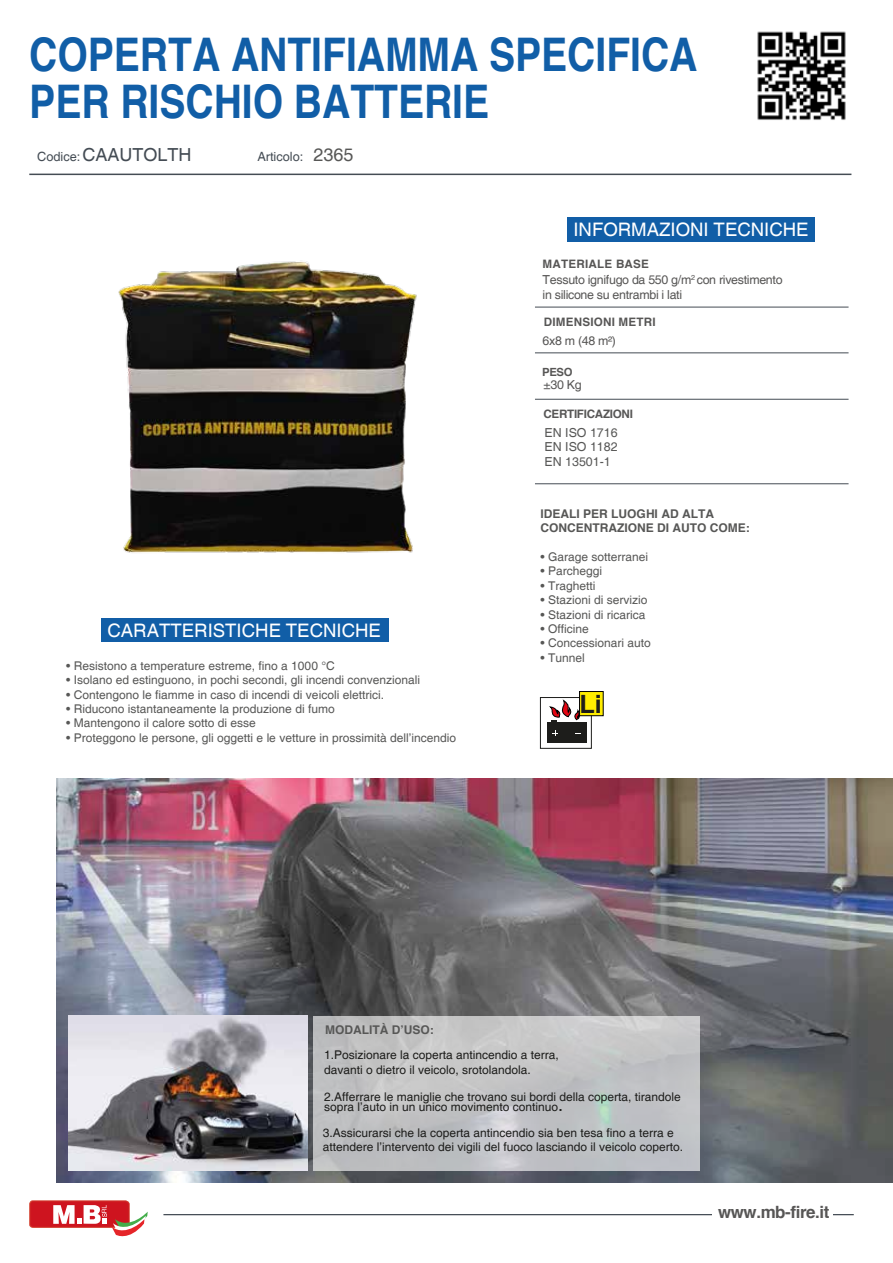
<style>
.page{position:relative;width:893px;height:1263px;background:#fff}
.page>*{position:absolute;margin:0;border:0;box-sizing:border-box;transform-origin:0 0}
.t1{font:700 46.35px/46.8px "Helvetica";color:#115ea7;scale:.84 1}
.t2{font:700 25.2px "Helvetica";color:#1d1d1b}
.t3{font:18.6px "Helvetica";color:#fff}
.t4{font:18px "Helvetica";color:#444c54}
.t5{font:18px "Helvetica";color:#575756}
.t6{font:700 16.95px "Helvetica";letter-spacing:-.025em;color:#575655}
.t7{font:12.75px "Helvetica";color:#444c54}
.t8{font:12.45px/14.9px "Helvetica";letter-spacing:-.025em;color:#575655}
.t9{font:12.45px/14.9px "Helvetica";color:#575756;text-align:justify}
.t10{font:12px "Helvetica";color:#575756}
.t11{font:12px/14.4px "Helvetica";color:#1d1d1b}
.t12{font:700 12px/14.4px "Helvetica";color:#575756}
.t13{font:700 11.7px "Helvetica";letter-spacing:.02em;color:#575655}
.t14{font:700 11.7px "Helvetica";letter-spacing:-.025em;color:#575655}
.t15{font:700 11.25px "Helvetica";color:#575655}
.s1{font-size:12.75px}
.s2{font-size:18px}
</style>
<div class="page">
<hr style="left:163px;top:1214px;width:691px;height:1px;background:#444c54">
<hr style="left:29px;top:174px;width:822px;height:1px;background:#444c54">
<div style="left:712px;top:1202px;width:121px;height:24px;background:#fff"></div>
<svg style="left:29px;top:1200px;width:119px;height:37px"></svg>
<hr style="left:535px;top:399px;width:313px;height:1px;background:#444c54">
<hr style="left:535px;top:483px;width:313px;height:1px;background:#444c54">
<hr style="left:535px;top:307px;width:313px;height:1px;background:#444c54">
<hr style="left:535px;top:352px;width:313px;height:1px;background:#444c54">
<div style="left:567px;top:217px;width:248px;height:25px;background:#115ea7"></div>
<div style="left:101px;top:618px;width:288px;height:24px;background:#115ea7"></div>
<img style="left:56px;top:779px;width:837px;height:404px">
<svg style="left:313px;top:1016px;width:386px;height:154px;background:#c1c2c4"></svg>
<img style="left:68px;top:1015px;width:240px;height:155px">
<div style="left:540px;top:697px;width:52px;height:52px;background:#fff;border:1px solid #1d1d1b"></div>
<div style="left:579px;top:691px;width:25px;height:25px;background:#ffed00;border:1px solid #000"></div>
<div style="left:547px;top:723px;width:39px;height:20px;background:#1d1d1b"></div>
<svg style="left:550px;top:701px;width:32px;height:35px"></svg>
<img style="left:757px;top:31px;width:89px;height:89px">
<img style="left:118px;top:261px;width:299px;height:292px">
<h1 class="t1" style="left:29px;top:30px;width:797px">COPERTA ANTIFIAMMA SPECIFICA<br>PER RISCHIO BATTERIE</h1>
<h3 class="t4" style="left:37px;top:144px;width:156px"><span class="s1">Codice:</span> CAAUTOLTH</h3>
<p class="t7" style="left:257px;top:149px;width:48px">Articolo:</p>
<h3 class="t5" style="left:313px;top:144px;width:42px">2365</h3>
<h3 class="t3" style="left:573px;top:219px;width:237px">INFORMAZIONI TECNICHE</h3>
<p class="t13" style="left:543px;top:256px;width:108px">MATERIALE BASE</p>
<p class="t8" style="left:543px;top:273px;width:241px">Tessuto ignifugo da 550 g/m<sup>2</sup> con rivestimento in silicone su entrambi i lati</p>
<p class="t8" style="left:543px;top:334px;width:75px">6x8 m (48 m²)</p>
<p class="t13" style="left:544px;top:315px;width:114px">DIMENSIONI METRI</p>
<p class="t15" style="left:542px;top:365px;width:32px">PESO</p>
<p class="t8" style="left:543px;top:378px;width:40px">±30 Kg</p>
<p class="t14" style="left:543px;top:407px;width:91px">CERTIFICAZIONI</p>
<h3 class="t3" style="left:107px;top:620px;width:275px">CARATTERISTICHE TECNICHE</h3>
<p class="t10" style="left:66px;top:659px;width:270px">• Resistono a temperature estreme, fino a 1000 °C</p>
<p class="t10" style="left:66px;top:673px;width:355px">• Isolano ed estinguono, in pochi secondi, gli incendi convenzionali</p>
<p class="t10" style="left:66px;top:687px;width:319px">• Contengono le fiamme in caso di incendi di veicoli elettrici.</p>
<p class="t10" style="left:66px;top:702px;width:270px">• Riducono istantaneamente la produzione di fumo</p>
<p class="t10" style="left:66px;top:716px;width:191px">• Mantengono il calore sotto di esse</p>
<p class="t10" style="left:66px;top:731px;width:391px">• Proteggono le persone, gli oggetti e le vetture in prossimità dell’incendio</p>
<p class="t9" style="left:544px;top:425px;width:75px">EN ISO 1716<br>EN ISO 1182<br>EN 13501-1</p>
<p class="t12" style="left:541px;top:506px;width:211px">IDEALI PER LUOGHI AD ALTA<br>CONCENTRAZIONE DI AUTO COME:</p>
<p class="t10" style="left:541px;top:550px;width:109px">• Garage sotterranei</p>
<p class="t10" style="left:541px;top:564px;width:63px">• Parcheggi</p>
<p class="t10" style="left:541px;top:579px;width:56px">• Traghetti</p>
<p class="t10" style="left:541px;top:593px;width:108px">• Stazioni di servizio</p>
<p class="t10" style="left:541px;top:607px;width:106px">• Stazioni di ricarica</p>
<p class="t10" style="left:541px;top:622px;width:50px">• Officine</p>
<p class="t10" style="left:541px;top:636px;width:112px">• Concessionari auto</p>
<p class="t10" style="left:541px;top:651px;width:46px">• Tunnel</p>
<h2 class="t2" style="left:579px;top:688px;width:24px">Li</h2>
<p class="t12" style="left:325px;top:1022px;width:110px">MODALITÀ D’USO:</p>
<p class="t11" style="left:324px;top:1048px;width:236px">1.Posizionare la coperta antincendio a terra, davanti o dietro il veicolo, srotolandola.</p>
<p class="t11" style="left:324px;top:1091px;width:358px;line-height:10.5px">2.Afferrare le maniglie che trovano sui bordi della coperta, tirandole sopra l’auto in un unico movimento continuo<span class="s2">.</span></p>
<p class="t11" style="left:323px;top:1126px;width:362px">3.Assicurarsi che la coperta antincendio sia ben tesa fino a terra e attendere l’intervento dei vigili del fuoco lasciando il veicolo coperto.</p>
<h3 class="t6" style="left:718px;top:1202px;width:113px">www.mb-fire.it</h3>
</div>
